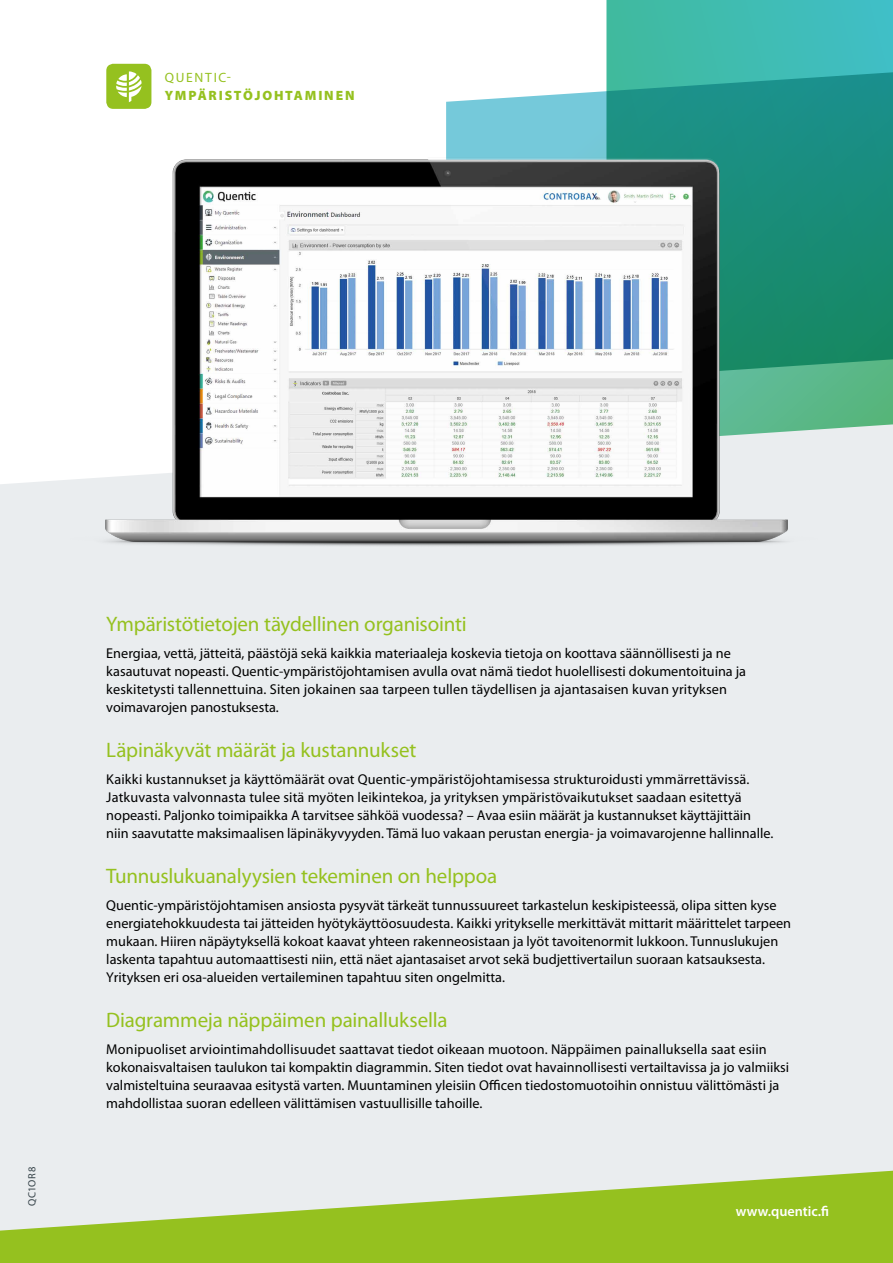
<style>
.page{position:relative;width:893px;height:1263px;background:#fff}
.page>*{position:absolute;margin:0;border:0;box-sizing:border-box;transform-origin:0 0}
.t1{font:21px "Myriad Pro";letter-spacing:-.01em;color:#95c11f}
.t2{font:14.25px/18px "Myriad Pro";color:#000}
.t3{font:600 14.25px "Myriad Pro";color:#fff}
.t4{font:900 13.5px "Myriad Pro";letter-spacing:.13em;color:#95c11f}
.t5{font:13.5px "Myriad Pro";letter-spacing:.125em;color:#95c11f}
.t6{font:10.5px "Myriad Pro";letter-spacing:.06em;color:#354248}
</style>
<div class="page">
<div style="left:106px;top:64px;width:45px;height:45px;background:#95c11f;border-radius:7px"></div>
<svg style="left:116px;top:71px;width:26px;height:31px"></svg>
<svg style="left:606px;top:0;width:287px;height:72px"></svg>
<svg style="left:446px;top:72px;width:447px;height:352px"></svg>
<div style="left:0;top:424px;width:893px;height:747px;background:#eaedef"></div>
<svg style="left:0;top:1171px;width:893px;height:92px;fill:#95c11f"></svg>
<img style="left:55px;top:151px;width:778px;height:405px">
<p class="t5" style="left:165px;top:69px;width:68px">QUENTIC-</p>
<p class="t4" style="left:165px;top:86px;width:191px">YMPÄRISTÖJOHTAMINEN</p>
<p class="t6" style="left:26px;top:1206px;width:40px;rotate:-90deg">QC1OR8</p>
<h1 class="t1" style="left:106px;top:611px;width:362px">Ympäristötietojen täydellinen organisointi</h1>
<p class="t2" style="left:106px;top:644px;width:641px">Energiaa, vettä, jätteitä, päästöjä sekä kaikkia materiaaleja koskevia tietoja on koottava säännöllisesti ja ne kasautuvat nopeasti. Quentic-ympäristöjohtamisen avulla ovat nämä tiedot huolellisesti dokumentoituina ja keskitetysti tallennettuina. Siten jokainen saa tarpeen tullen täydellisen ja ajantasaisen kuvan yrityksen voimavarojen panostuksesta.</p>
<h1 class="t1" style="left:106px;top:737px;width:312px">Läpinäkyvät määrät ja kustannukset</h1>
<p class="t2" style="left:106px;top:770px;width:668px">Kaikki kustannukset ja käyttömäärät ovat Quentic-ympäristöjohtamisessa strukturoidusti ymmärrettävissä.<br>Jatkuvasta valvonnasta tulee sitä myöten leikintekoa, ja yrityksen ympäristövaikutukset saadaan esitettyä nopeasti. Paljonko toimipaikka A tarvitsee sähköä vuodessa? – Avaa esiin määrät ja kustannukset käyttäjittäin niin saavutatte maksimaalisen läpinäkyvyyden. Tämä luo vakaan perustan energia- ja voimavarojenne hallinnalle.</p>
<h1 class="t1" style="left:106px;top:863px;width:393px">Tunnuslukuanalyysien tekeminen on helppoa</h1>
<p class="t2" style="left:106px;top:896px;width:686px">Quentic-ympäristöjohtamisen ansiosta pysyvät tärkeät tunnussuureet tarkastelun keskipisteessä, olipa sitten kyse energiatehokkuudesta tai jätteiden hyötykäyttöosuudesta. Kaikki yritykselle merkittävät mittarit määrittelet tarpeen mukaan. Hiiren näpäytyksellä kokoat kaavat yhteen rakenneosistaan ja lyöt tavoitenormit lukkoon. Tunnuslukujen laskenta tapahtuu automaattisesti niin, että näet ajantasaiset arvot sekä budjettivertailun suoraan katsauksesta.<br>Yrityksen eri osa-alueiden vertaileminen tapahtuu siten ongelmitta.</p>
<h1 class="t1" style="left:106px;top:1007px;width:343px">Diagrammeja näppäimen painalluksella</h1>
<p class="t2" style="left:106px;top:1040px;width:684px">Monipuoliset arviointimahdollisuudet saattavat tiedot oikeaan muotoon. Näppäimen painalluksella saat esiin kokonaisvaltaisen taulukon tai kompaktin diagrammin. Siten tiedot ovat havainnollisesti vertailtavissa ja jo valmiiksi valmisteltuina seuraavaa esitystä varten. Muuntaminen yleisiin Officen tiedostomuotoihin onnistuu välittömästi ja mahdollistaa suoran edelleen välittämisen vastuullisille tahoille.</p>
<p class="t3" style="left:736px;top:1202px;width:95px">www.quentic.fi</p>
</div>
